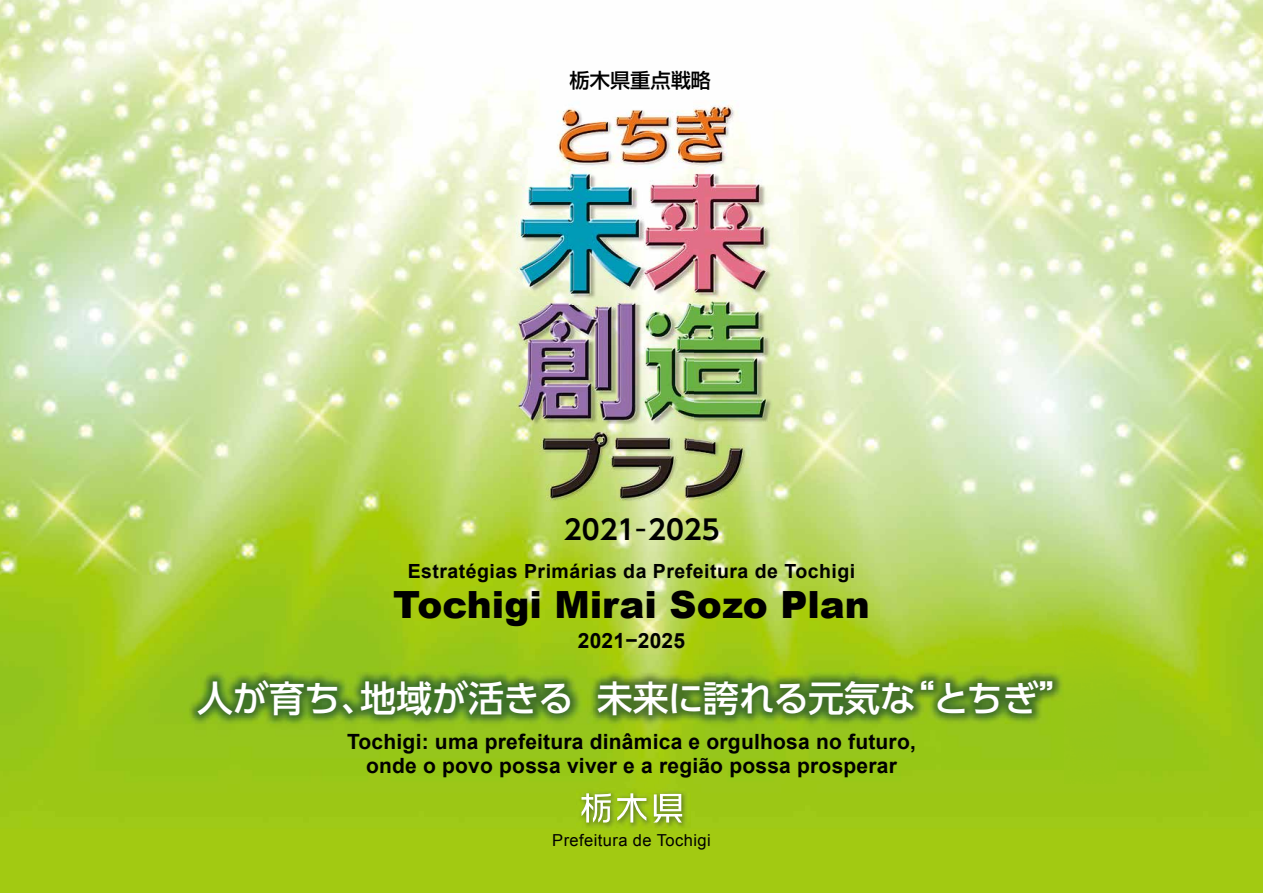
<style>
.page{position:relative;width:1263px;height:893px;background:#fff}
.page>*{position:absolute;margin:0;border:0;box-sizing:border-box;transform-origin:0 0}
.t1{font:900 37.5px "Arial";color:#000}
.t2{font:36px "UD Shin Go Pro Medium 90 pv RKSJ H";letter-spacing:-.005em;color:#fff}
.t3{font:27.15px "UD Shin Go Pro De Bold 90 pv RKSJ H";color:#000}
.t4{font:700 21px/24px "Arial";letter-spacing:.01em;color:#000;text-align:center}
.t5{font:20.25px "Shin Go Pro Medium 90 pv RKSJ H";color:#000}
.t6{font:700 19.5px "Arial";letter-spacing:.025em;color:#000}
.t7{font:16.5px "Arial";letter-spacing:.025em;color:#000}
.s1{font-family:"UD Shin Go Pro Regular 90 pv RKSJ H"}
</style>
<div class="page">
<img style="left:0;top:0;width:1263px;height:893px">
<img style="left:576px;top:788px;width:114px;height:43px">
<svg style="left:581px;top:793px;width:30px;height:29px"></svg>
<svg style="left:617px;top:793px;width:29px;height:29px"></svg>
<svg style="left:653px;top:794px;width:29px;height:28px"></svg>
<img style="left:138px;top:621px;width:978px;height:163px">
<img style="left:500px;top:100px;width:290px;height:411px">
<p class="t5" style="left:570px;top:64px;width:143px">栃木県重点戦略</p>
<p class="t3" style="left:564px;top:508px;width:157px">2021<span class="s1">-</span>2025</p>
<p class="t6" style="left:408px;top:558px;width:449px">Estratégias Primárias da Prefeitura de Tochigi</p>
<h1 class="t1" style="left:393px;top:578px;width:478px">Tochigi Mirai Sozo Plan</h1>
<p class="t4" style="left:578px;top:630px;width:109px">2021−2025</p>
<h2 class="t2" style="left:197px;top:669px;width:879px">人が育ち、地域が活きる 未来に誇れる元気な“とちぎ”</h2>
<p class="t4" style="left:347px;top:731px;width:570px">Tochigi: uma prefeitura dinâmica e orgulhosa no futuro, onde o povo possa viver e a região possa prosperar</p>
<p class="t7" style="left:552px;top:829px;width:160px">Prefeitura de Tochigi</p>
</div>
